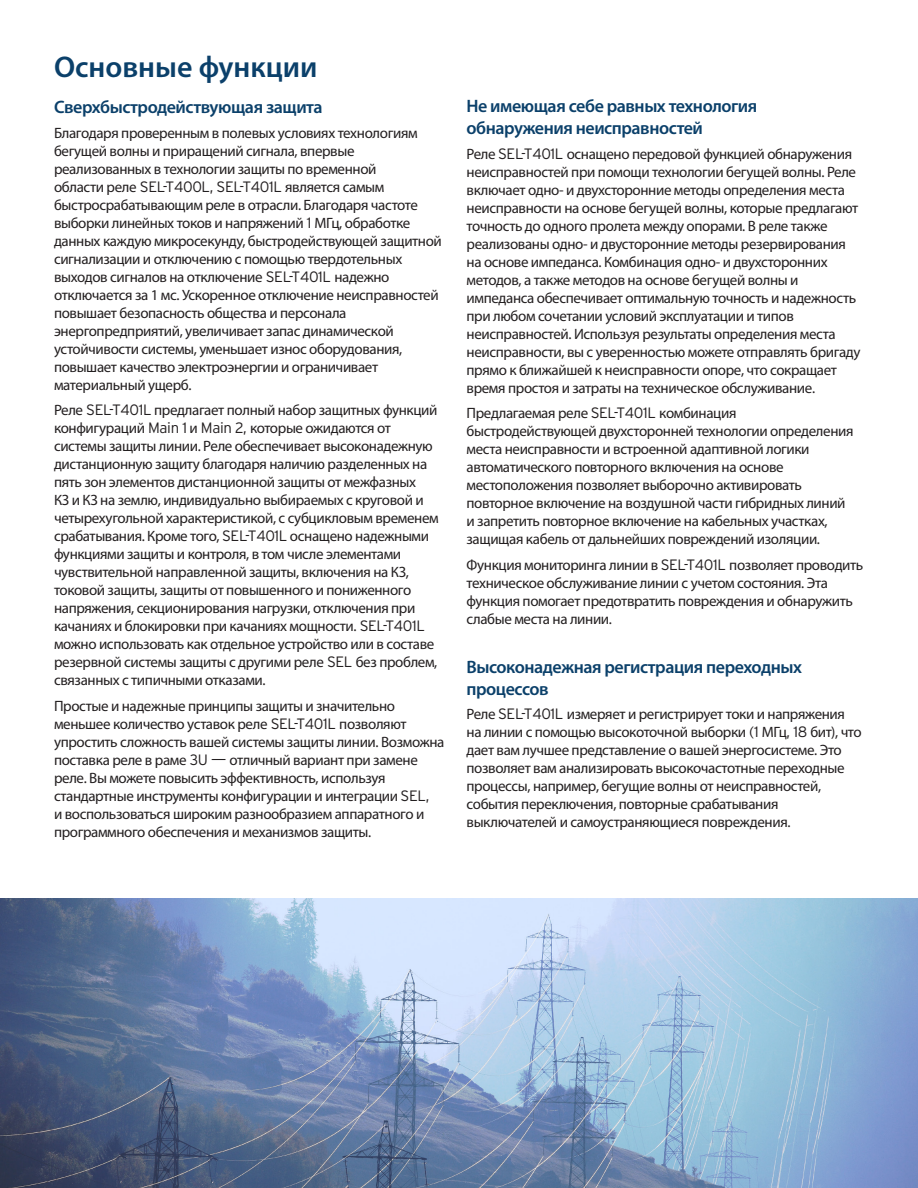
<style>
.page{position:relative;width:918px;height:1188px;background:#fff}
.page>*{position:absolute;margin:0;border:0;box-sizing:border-box;transform-origin:0 0}
.Heading___h1{font:600 30px "Myriad Pro";color:#0b406a}
.Subhead___h2{font:600 18px/21.6px "Myriad Pro";letter-spacing:-.025em;color:#0b406a}
.Body_Copy___p{font:15px/18px "Myriad Pro";letter-spacing:-.025em;color:#231f20}
.s1{font-family:"Interstate Poly";font-weight:300}
</style>
<div class="page">
<img style="left:0;top:898px;width:918px;height:290px">
<p class="Heading___h1" style="left:54px;top:47px;width:265px">Основные функции</p>
<p class="Subhead___h2" style="left:54px;top:96px;width:270px">Сверхбыстродействующая защита</p>
<p class="Body_Copy___p" style="left:54px;top:124px;width:389px">Благодаря проверенным в полевых условиях технологиям бегущей волны и приращений сигнала, впервые реализованных в технологии защиты по временной<br>области реле <span class="s1">SEL-T400L, SEL-T401L</span> является самым быстросрабатывающим реле в отрасли. Благодаря частоте выборки линейных токов и напряжений <span class="s1">1</span> МГц, обработке данных каждую микросекунду, быстродействующей защитной сигнализации и отключению с помощью твердотельных выходов сигналов на отключение <span class="s1">SEL-T401L</span> надежно отключается за 1 мс. Ускоренное отключение неисправностей повышает безопасность общества и персонала энергопредприятий, увеличивает запас динамической устойчивости системы, уменьшает износ оборудования, повышает качество электроэнергии и ограничивает материальный ущерб.</p>
<p class="Body_Copy___p" style="left:54px;top:401px;width:386px">Реле <span class="s1">SEL-T401L</span> предлагает полный набор защитных функций конфигураций <span class="s1">Main 1</span> и <span class="s1">Main 2,</span> которые ожидаются от системы защиты линии. Реле обеспечивает высоконадежную дистанционную защиту благодаря наличию разделенных на пять зон элементов дистанционной защиты от межфазных<br>КЗ и КЗ на землю, индивидуально выбираемых с круговой и четырехугольной характеристикой, с субцикловым временем срабатывания. Кроме того, <span class="s1">SEL-T401L</span> оснащено надежными функциями защиты и контроля, в том числе элементами чувствительной направленной защиты, включения на КЗ, токовой защиты, защиты от повышенного и пониженного напряжения, секционирования нагрузки, отключения при качаниях и блокировки при качаниях мощности. <span class="s1">SEL-T401L </span>можно использовать как отдельное устройство или в составе резервной системы защиты с другими реле <span class="s1">SEL</span> без проблем, связанных с типичными отказами.</p>
<p class="Body_Copy___p" style="left:54px;top:697px;width:392px">Простые и надежные принципы защиты и значительно меньшее количество уставок реле <span class="s1">SEL-T401L</span> позволяют упростить сложность вашей системы защиты линии. Возможна поставка реле в раме <span class="s1">3U —</span> отличный вариант при замене реле. Вы можете повысить эффективность, используя стандартные инструменты конфигурации и интеграции <span class="s1">SEL,<br></span>и воспользоваться широким разнообразием аппаратного и программного обеспечения и механизмов защиты.</p>
<p class="Subhead___h2" style="left:467px;top:95px;width:292px">Не имеющая себе равных технология обнаружения неисправностей</p>
<p class="Body_Copy___p" style="left:467px;top:144px;width:395px">Реле <span class="s1">SEL-T401L</span> оснащено передовой функцией обнаружения неисправностей при помощи технологии бегущей волны. Реле включает одно- и двухсторонние методы определения места неисправности на основе бегущей волны, которые предлагают точность до одного пролета между опорами. В реле также реализованы одно- и двусторонние методы резервирования на основе импеданса. Комбинация одно- и двухсторонних методов, а также методов на основе бегущей волны и импеданса обеспечивает оптимальную точность и надежность при любом сочетании условий эксплуатации и типов неисправностей. Используя результаты определения места неисправности, вы с уверенностью можете отправлять бригаду прямо к ближайшей к неисправности опоре, что сокращает время простоя и затраты на техническое обслуживание.</p>
<p class="Body_Copy___p" style="left:467px;top:404px;width:389px">Предлагаемая реле <span class="s1">SEL-T401L</span> комбинация быстродействующей двухсторонней технологии определения места неисправности и встроенной адаптивной логики автоматического повторного включения на основе местоположения позволяет выборочно активировать повторное включение на воздушной части гибридных линий и запретить повторное включение на кабельных участках, защищая кабель от дальнейших повреждений изоляции.</p>
<p class="Body_Copy___p" style="left:467px;top:555px;width:398px">Функция мониторинга линии в <span class="s1">SEL-T401L</span> позволяет проводить техническое обслуживание линии с учетом состояния. Эта функция помогает предотвратить повреждения и обнаружить слабые места на линии.</p>
<p class="Subhead___h2" style="left:467px;top:656px;width:337px">Высоконадежная регистрация переходных процессов</p>
<p class="Body_Copy___p" style="left:467px;top:705px;width:397px">Реле <span class="s1">SEL-T401L</span> измеряет и регистрирует токи и напряжения на линии с помощью высокоточной выборки <span class="s1">(1</span> МГц<span class="s1">, 18</span> бит), что дает вам лучшее представление о вашей энергосистеме. Это позволяет вам анализировать высокочастотные переходные процессы, например, бегущие волны от неисправностей, события переключения, повторные срабатывания выключателей и самоустраняющиеся повреждения.</p>
</div>
